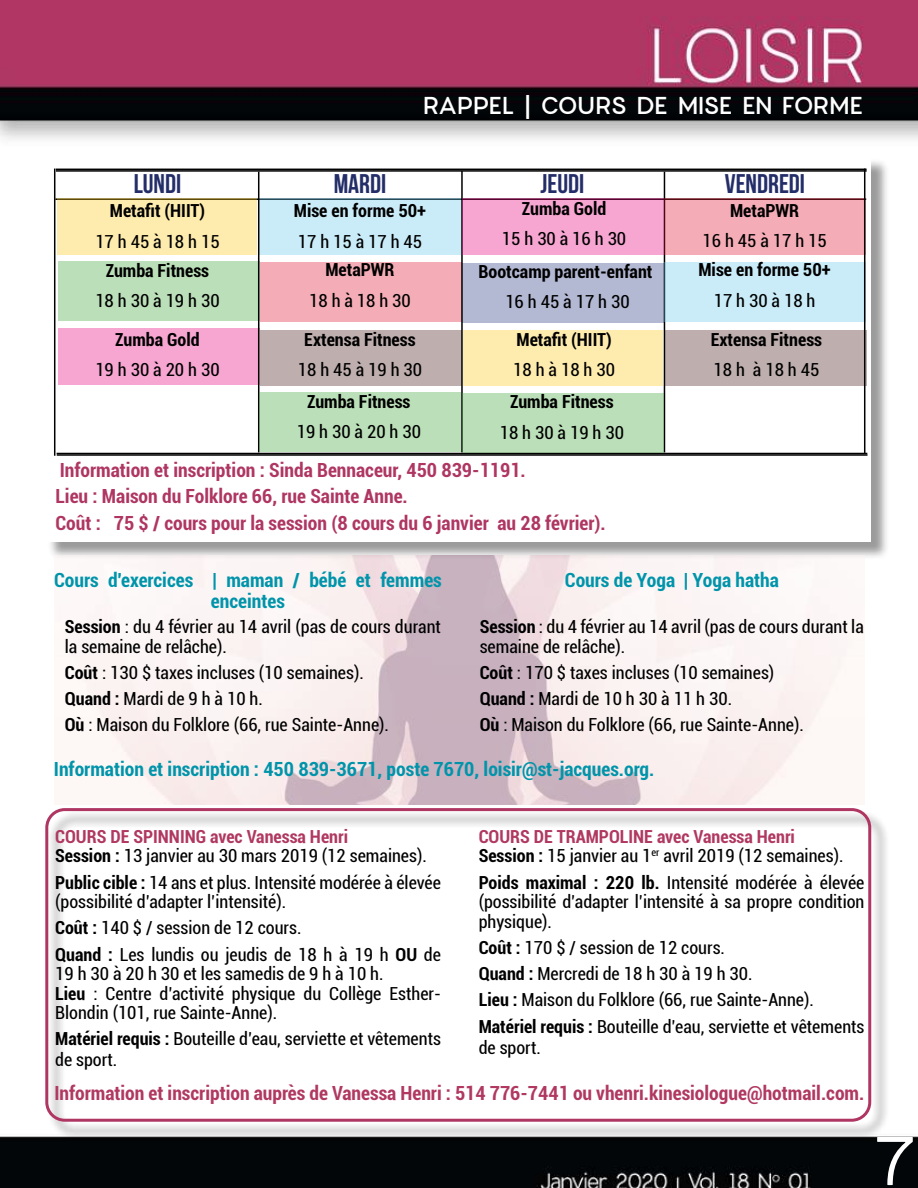
<style>
.page{position:relative;width:918px;height:1188px;background:#fff}
.page>*{position:absolute;margin:0;border:0;box-sizing:border-box;transform-origin:0 0}
.t1{font:67.5px "Charlevoix Pro";color:#fff}
.t2{font:700 27px "Bebas Neue";color:#232d68}
.t3{font:500 24px "Charlevoix Pro";letter-spacing:-.03em;color:#fff}
.t4{font:700 condensed 19.5px/26.2px "Roboto";color:#af3662}
.t5{font:700 condensed 19.5px/21px "Roboto";color:#0094aa;text-align:center}
.t6{font:700 condensed 19.5px "Roboto";color:#b03861}
.t7{font:condensed 18px/19.5px "Roboto";color:#000}
.t8{font:700 condensed 18px "Roboto";color:#000}
.s1{font-weight:700}
.s2{font-weight:700;color:#b03861}
</style>
<div class="page">
<img style="left:0;top:0;width:918px;height:1188px">
<div style="left:48px;top:158px;width:842px;height:402px;background:#000;opacity:.4"></div>
<div style="left:45px;top:156px;width:826px;height:385px;background:#fff"></div>
<div style="left:48px;top:810px;width:842px;height:330px;background:#000;opacity:.45"></div>
<div style="left:45px;top:808px;width:826px;height:314px;border:3px solid #af3662;border-radius:18px"></div>
<hr style="left:56px;top:169px;width:811px;height:1px;background:#000">
<hr style="left:55px;top:198px;width:811px;height:2px;background:#000">
<hr style="left:57px;top:453px;width:810px;height:1px;background:#000">
<div style="left:58px;top:198px;width:199px;height:57px;background:#feebae"></div>
<div style="left:58px;top:262px;width:202px;height:59px;background:#bbdfb8"></div>
<div style="left:58px;top:329px;width:202px;height:56px;background:#f6a6d1"></div>
<div style="left:259px;top:198px;width:202px;height:57px;background:#caecf9"></div>
<div style="left:260px;top:262px;width:201px;height:60px;background:#f4adb6"></div>
<div style="left:260px;top:330px;width:201px;height:56px;background:#beaeae"></div>
<div style="left:462px;top:263px;width:202px;height:60px;background:#b3b8d3"></div>
<hr style="left:461px;top:171px;width:2px;height:281px;background:#000">
<hr style="left:664px;top:172px;width:1px;height:280px;background:#000">
<div style="left:664px;top:263px;width:201px;height:59px;background:#caecf9"></div>
<hr style="left:258px;top:172px;width:1px;height:280px;background:#000">
<div style="left:462px;top:198px;width:202px;height:57px;background:#f6a6d1"></div>
<div style="left:664px;top:198px;width:202px;height:57px;background:#f4adb6"></div>
<div style="left:666px;top:330px;width:201px;height:56px;background:#beaeae"></div>
<div style="left:464px;top:330px;width:199px;height:56px;background:#feebae"></div>
<hr style="left:56px;top:170px;width:811px;height:2px;background:#000">
<div style="left:259px;top:393px;width:202px;height:59px;background:#bbdfb8"></div>
<div style="left:462px;top:393px;width:202px;height:59px;background:#bbdfb8"></div>
<hr style="left:57px;top:454px;width:811px;height:2px;background:#000">
<img style="left:54px;top:555px;width:810px;height:250px">
<hr style="left:54px;top:169px;width:1px;height:287px;background:#000">
<hr style="left:864px;top:169px;width:1px;height:284px;background:#000">
<h3 class="t3" style="left:423px;top:90px;width:442px">RAPPEL | COURS DE MISE EN FORME</h3>
<h2 class="t2" style="left:134px;top:169px;width:49px">LUNDI</h2>
<h2 class="t2" style="left:334px;top:169px;width:54px">MARDI</h2>
<h2 class="t2" style="left:541px;top:169px;width:45px">JEUDI</h2>
<h2 class="t2" style="left:725px;top:169px;width:82px">VENDREDI</h2>
<p class="t8" style="left:110px;top:198px;width:97px">Metafit (HIIT)</p>
<p class="t7" style="left:95px;top:231px;width:126px">17 h 45 à 18 h 15</p>
<p class="t8" style="left:106px;top:258px;width:105px">Zumba Fitness</p>
<p class="t7" style="left:95px;top:290px;width:126px">18 h 30 à 19 h 30</p>
<p class="t8" style="left:115px;top:327px;width:86px">Zumba Gold</p>
<p class="t7" style="left:95px;top:360px;width:126px">19 h 30 à 20 h 30</p>
<p class="t8" style="left:522px;top:196px;width:86px">Zumba Gold</p>
<p class="t7" style="left:502px;top:229px;width:126px">15 h 30 à 16 h 30</p>
<p class="t8" style="left:294px;top:198px;width:134px">Mise en forme 50+</p>
<p class="t7" style="left:298px;top:231px;width:126px">17 h 15 à 17 h 45</p>
<p class="t8" style="left:730px;top:198px;width:71px">MetaPWR</p>
<p class="t7" style="left:702px;top:231px;width:126px">16 h 45 à 17 h 15</p>
<p class="t8" style="left:698px;top:257px;width:134px">Mise en forme 50+</p>
<p class="t7" style="left:714px;top:290px;width:103px">17 h 30 à 18 h</p>
<p class="t8" style="left:325px;top:257px;width:71px">MetaPWR</p>
<p class="t7" style="left:309px;top:290px;width:103px">18 h à 18 h 30</p>
<p class="t8" style="left:304px;top:327px;width:113px">Extensa Fitness</p>
<p class="t7" style="left:298px;top:360px;width:126px">18 h 45 à 19 h 30</p>
<p class="t8" style="left:479px;top:259px;width:175px">Bootcamp parent-enfant</p>
<p class="t7" style="left:505px;top:291px;width:126px">16 h 45 à 17 h 30</p>
<p class="t8" style="left:517px;top:327px;width:97px">Metafit (HIIT)</p>
<p class="t7" style="left:513px;top:360px;width:103px">18 h à 18 h 30</p>
<p class="t8" style="left:711px;top:327px;width:113px">Extensa Fitness</p>
<p class="t7" style="left:714px;top:360px;width:107px">18 h à 18 h 45</p>
<p class="t8" style="left:307px;top:389px;width:105px">Zumba Fitness</p>
<p class="t7" style="left:297px;top:421px;width:126px">19 h 30 à 20 h 30</p>
<p class="t8" style="left:510px;top:389px;width:105px">Zumba Fitness</p>
<p class="t7" style="left:500px;top:422px;width:126px">18 h 30 à 19 h 30</p>
<p class="t4" style="left:55px;top:456px;width:552px">Information et inscription : Sinda Bennaceur, 450 839-1191.<br>Lieu : Maison du Folklore 66, rue Sainte Anne.<br>Coût : 75 $ / cours pour la session (8 cours du 6 janvier au 28 février).</p>
<p class="t5" style="left:54px;top:569px;width:389px">Cours d'exercices | maman / bébé et femmes enceintes</p>
<p class="t5" style="left:565px;top:569px;width:216px">Cours de Yoga | Yoga hatha</p>
<p class="t7" style="left:65px;top:616px;width:378px"><span class="s1">Session</span> : du 4 février au 14 avril (pas de cours durant la semaine de relâche).</p>
<p class="t7" style="left:65px;top:659px;width:326px;line-height:26.2px"><span class="s1">Coût</span> : 130 $ taxes incluses (10 semaines).<br><span class="s1">Quand :</span> Mardi de 9 h à 10 h.<br><span class="s1">Où</span> : Maison du Folklore (66, rue Sainte-Anne).</p>
<p class="t7" style="left:480px;top:616px;width:386px"><span class="s1">Session</span> : du 4 février au 14 avril (pas de cours durant la semaine de relâche).</p>
<p class="t7" style="left:480px;top:659px;width:326px;line-height:26.2px"><span class="s1">Coût</span> : 170 $ taxes incluses (10 semaines)<br><span class="s1">Quand :</span> Mardi de 10 h 30 à 11 h 30.<br><span class="s1">Où</span> : Maison du Folklore (66, rue Sainte-Anne).</p>
<p class="t5" style="left:54px;top:758px;width:602px">Information et inscription : 450 839-3671, poste 7670, loisir@st-jacques.org.</p>
<p class="t7" style="left:479px;top:826px;width:366px"><span class="s2">COURS DE TRAMPOLINE avec Vanessa Henri<br></span><span class="s1">Session :</span> 15 janvier au 1<sup>er</sup> avril 2019 (12 semaines).</p>
<p class="t7" style="left:479px;top:872px;width:387px;text-align:justify"><span class="s1">Poids maximal : 220 lb.</span> Intensité modérée à élevée (possibilité d’adapter l’intensité à sa propre condition physique).</p>
<p class="t7" style="left:479px;top:934px;width:387px;line-height:26.2px"><span class="s1">Coût :</span> 170 $ / session de 12 cours.<br><span class="s1">Quand :</span> Mercredi de 18 h 30 à 19 h 30.<br><span class="s1">Lieu :</span> Maison du Folklore (66, rue Sainte-Anne).<br><span class="s1">Matériel requis :</span> Bouteille d’eau, serviette et vêtements</p>
<p class="t7" style="left:479px;top:1037px;width:64px">de sport.</p>
<p class="t6" style="left:54px;top:1079px;width:812px">Information et inscription auprès de Vanessa Henri : 514 776-7441 ou vhenri.kinesiologue@hotmail.com.</p>
<p class="t7" style="left:55px;top:826px;width:373px"><span class="s2">COURS DE SPINNING avec Vanessa Henri<br></span><span class="s1">Session :</span> 13 janvier au 30 mars 2019 (12 semaines).</p>
<p class="t7" style="left:55px;top:872px;width:387px"><span class="s1">Public cible :</span> 14 ans et plus. Intensité modérée à élevée (possibilité d’adapter l’intensité).</p>
<p class="t7" style="left:55px;top:914px;width:387px;line-height:26.2px"><span class="s1">Coût :</span> 140 $ / session de 12 cours.<br><span class="s1">Quand :</span> Les lundis ou jeudis de 18 h à 19 h <span class="s1">OU</span> de</p>
<p class="t7" style="left:55px;top:963px;width:387px">19 h 30 à 20 h 30 et les samedis de 9 h à 10 h.<br><span class="s1">Lieu</span> : Centre d’activité physique du Collège Esther-<br>Blondin (101, rue Sainte-Anne).</p>
<p class="t7" style="left:55px;top:1028px;width:387px;line-height:21px"><span class="s1">Matériel requis :</span> Bouteille d’eau, serviette et vêtements de sport.</p>
<h1 class="t1" style="left:872px;top:1118px;width:47px">7</h1>
</div>
